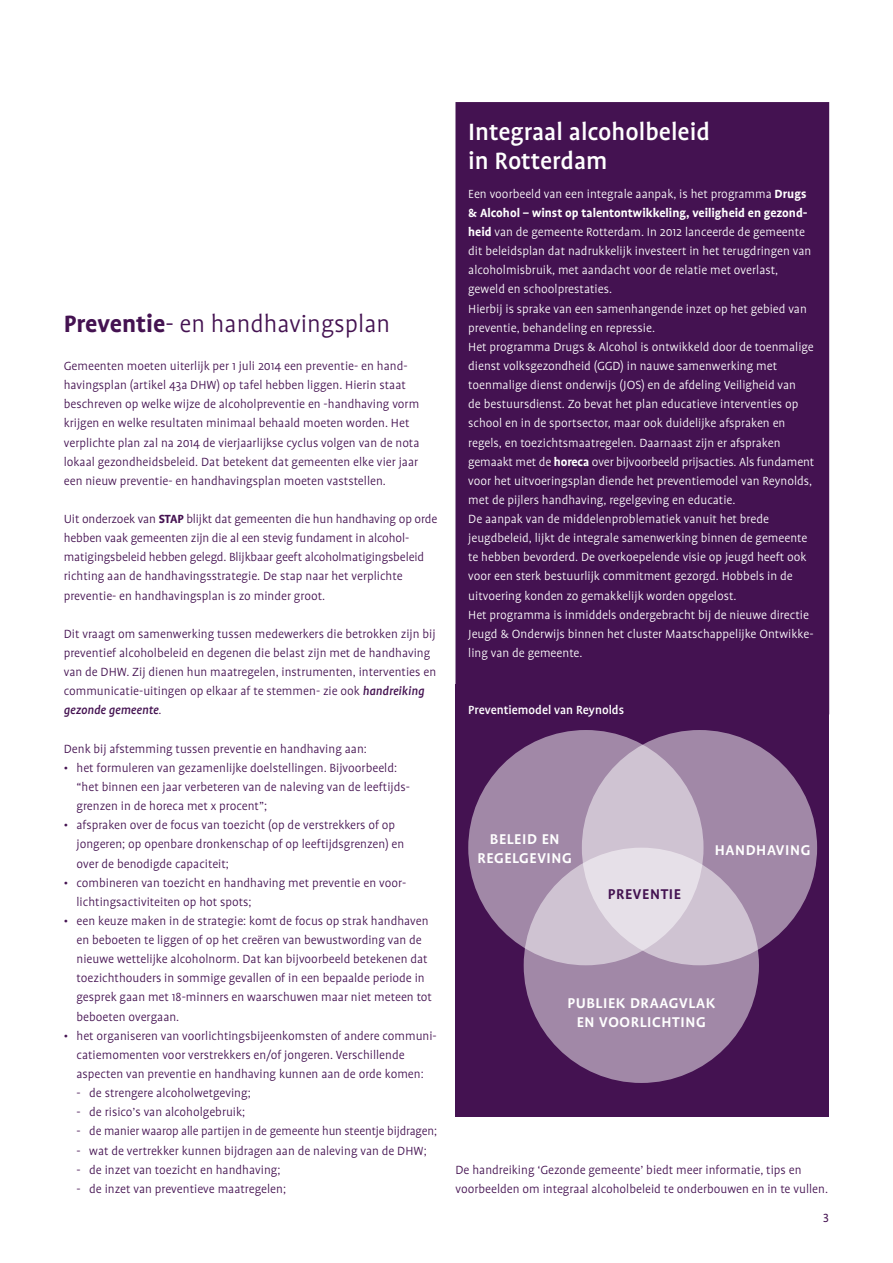
<style>
.page{position:relative;width:893px;height:1263px;background:#fff}
.page>*{position:absolute;margin:0;border:0;box-sizing:border-box;transform-origin:0 0}
.Kader_kop{font:500 27px/28.5px "Profile";color:#fff}
.Paragraaf_kop{font:300 27px "Profile";color:#441251}
.Inleiding{font:500 19.05px/19px "Profile SC";color:#fff;text-align:center}
.Inleiding-2{font:500 19.05px "Profile SC";color:#441251}
.Kader_broodtekst{font:300 13.5px/19.2px "Profile";color:#fff}
.Broodtekst{font:300 13.5px/19.2px "Profile";color:#441251}
.Broodtekst_opsom{font:300 13.5px/19.2px "Profile";color:#441251}
.Broodtekst_opsom_2{font:300 13.5px "Profile";color:#441251}
.Kader_broodtekst-2{font:500 13.5px "Profile";color:#fff}
.Broodtekst-2{font:13.5px "Profile NO";color:#441251}
.s1{font-weight:700}
.s2{font-weight:500;font-style:italic}
</style>
<div class="page">
<div style="left:455px;top:684px;width:374px;height:432px;background:#441251"></div>
<div style="left:468px;top:730px;width:235px;height:235px;background:#a188a7;border-radius:50%"></div>
<svg style="left:524px;top:848px;width:235px;height:235px;background:#aa94b0"></svg>
<svg style="left:582px;top:730px;width:235px;height:235px;background:#beadc2"></svg>
<div style="left:455px;top:102px;width:374px;height:582px;background:#441251"></div>
<p class="Paragraaf_kop" style="left:64px;top:310px;width:328px"><span class="s1">Preventie</span>- en handhavingsplan</p>
<p class="Broodtekst" style="left:64px;top:356px;width:357px">Gemeenten moeten uiterlijk per 1 juli 2014 een preventie- en hand&shy;havingsplan (artikel 43a DHW) op tafel hebben liggen. Hierin staat beschreven op welke wijze de alcoholpreventie en -handhaving vorm krijgen en welke resultaten minimaal behaald moeten worden. Het verplichte plan zal na 2014 de vierjaarlijkse cyclus volgen van de nota lokaal gezondheidsbeleid. Dat betekent dat gemeenten elke vier jaar een nieuw preventie- en handhavingsplan moeten vaststellen.</p>
<p class="Broodtekst" style="left:64px;top:509px;width:375px">Uit onderzoek van <span class="s1">STAP</span> blijkt dat gemeenten die hun handhaving op orde hebben vaak gemeenten zijn die al een stevig fundament in alcohol&shy;matigingsbeleid hebben gelegd. Blijkbaar geeft alcoholmatigingsbeleid richting aan de handhavingsstrategie. De stap naar het verplichte preventie- en handhavingsplan is zo minder groot.</p>
<p class="Broodtekst" style="left:64px;top:624px;width:374px">Dit vraagt om samenwerking tussen medewerkers die betrokken zijn bij preventief alcoholbeleid en degenen die belast zijn met de handhaving van de DHW. Zij dienen hun maatregelen, instrumenten, interventies en communicatie-uitingen op elkaar af te stemmen- zie ook <span class="s2">handreiking gezonde gemeente</span>.</p>
<p class="Broodtekst" style="left:64px;top:739px;width:305px">Denk bij afstemming tussen preventie en handhaving aan:</p>
<p class="Broodtekst_opsom" style="left:77px;top:758px;width:334px;text-indent:-13px">• het formuleren van gezamenlijke doelstellingen. Bijvoorbeeld: “het binnen een jaar verbeteren van de naleving van de leeftijds&shy;grenzen in de horeca met x procent”;</p>
<p class="Broodtekst_opsom" style="left:77px;top:816px;width:329px;text-indent:-13px">• afspraken over de focus van toezicht (op de verstrekkers of op jongeren; op openbare dronkenschap of op leeftijdsgrenzen) en over de benodigde capaciteit;</p>
<p class="Broodtekst_opsom" style="left:77px;top:873px;width:330px;text-indent:-13px">• combineren van toezicht en handhaving met preventie en voor&shy;lichtingsactiviteiten op hot spots;</p>
<p class="Broodtekst_opsom" style="left:77px;top:911px;width:357px;text-indent:-13px">• een keuze maken in de strategie: komt de focus op strak handhaven en beboeten te liggen of op het creëren van bewustwording van de nieuwe wettelijke alcoholnorm. Dat kan bijvoorbeeld betekenen dat toezichthouders in sommige gevallen of in een bepaalde periode in gesprek gaan met 18-minners en waarschuwen maar niet meteen tot beboeten overgaan.</p>
<p class="Broodtekst_opsom" style="left:77px;top:1026px;width:362px;text-indent:-13px">• het organiseren van voorlichtingsbijeenkomsten of andere communi&shy;catiemomenten voor verstrekkers en/of jongeren. Verschillende aspecten van preventie en handhaving kunnen aan de orde komen:</p>
<p class="Broodtekst_opsom_2" style="left:77px;top:1086px;width:176px">- de strengere alcoholwetgeving;</p>
<p class="Broodtekst_opsom_2" style="left:77px;top:1105px;width:170px">- de risico’s van alcoholgebruik;</p>
<p class="Broodtekst_opsom_2" style="left:77px;top:1124px;width:362px">- de manier waarop alle partijen in de gemeente hun steentje bijdragen;</p>
<p class="Broodtekst_opsom_2" style="left:77px;top:1143px;width:352px">- wat de vertrekker kunnen bijdragen aan de naleving van de DHW;</p>
<p class="Broodtekst_opsom_2" style="left:77px;top:1163px;width:205px">- de inzet van toezicht en handhaving;</p>
<p class="Broodtekst_opsom_2" style="left:77px;top:1182px;width:211px">- de inzet van preventieve maatregelen;</p>
<p class="Kader_kop" style="left:468px;top:118px;width:243px">Integraal alcoholbeleid in Rotterdam</p>
<p class="Kader_broodtekst" style="left:468px;top:184px;width:345px">Een voorbeeld van een integrale aanpak, is het programma <span class="s1">Drugs &amp; Alcohol – winst op talentontwikkeling, veiligheid en gezond&shy;heid</span> van de gemeente Rotterdam. In 2012 lanceerde de gemeente dit beleidsplan dat nadrukkelijk investeert in het terugdringen van alcoholmisbruik, met aandacht voor de relatie met overlast, geweld en schoolprestaties.</p>
<p class="Kader_broodtekst" style="left:468px;top:299px;width:340px">Hierbij is sprake van een samenhangende inzet op het gebied van preventie, behandeling en repressie.</p>
<p class="Kader_broodtekst" style="left:468px;top:337px;width:348px">Het programma Drugs &amp; Alcohol is ontwikkeld door de toenmalige dienst volksgezondheid (GGD) in nauwe samenwerking met toenmalige dienst onderwijs (JOS) en de afdeling Veiligheid van<br>de bestuursdienst. Zo bevat het plan educatieve interventies op school en in de sportsector, maar ook duidelijke afspraken en regels, en toezichtsmaatregelen. Daarnaast zijn er afspraken gemaakt met de <span class="s1">horeca</span> over bijvoorbeeld prijsacties. Als fundament voor het uitvoeringsplan diende het preventiemodel van Reynolds, met de pijlers handhaving, regelgeving en educatie.</p>
<p class="Kader_broodtekst" style="left:468px;top:509px;width:341px">De aanpak van de middelenproblematiek vanuit het brede jeugdbeleid, lijkt de integrale samenwerking binnen de gemeente te hebben bevorderd. De overkoepelende visie op jeugd heeft ook voor een sterk bestuurlijk commitment gezorgd. Hobbels in de uitvoering konden zo gemakkelijk worden opgelost.</p>
<p class="Kader_broodtekst" style="left:468px;top:605px;width:347px">Het programma is inmiddels ondergebracht bij de nieuwe directie<br>Jeugd &amp; Onderwijs binnen het cluster Maatschappelijke Ontwikke&shy;ling van de gemeente.</p>
<p class="Kader_broodtekst-2" style="left:468px;top:703px;width:157px">Preventiemodel van Reynolds</p>
<p class="Inleiding" style="left:477px;top:828px;width:96px">beleid en regelgeving</p>
<p class="Inleiding" style="left:714px;top:840px;width:98px">handhaving</p>
<p class="Inleiding-2" style="left:607px;top:883px;width:75px">preventie</p>
<p class="Inleiding" style="left:567px;top:992px;width:150px">publiek draagvlak en voorlichting</p>
<p class="Broodtekst" style="left:455px;top:1160px;width:374px">De handreiking ‘Gezonde gemeente’ biedt meer informatie, tips en voorbeelden om integraal alcoholbeleid te onderbouwen en in te vullen.</p>
<p class="Broodtekst-2" style="left:823px;top:1212px;width:8px">3</p>
</div>
